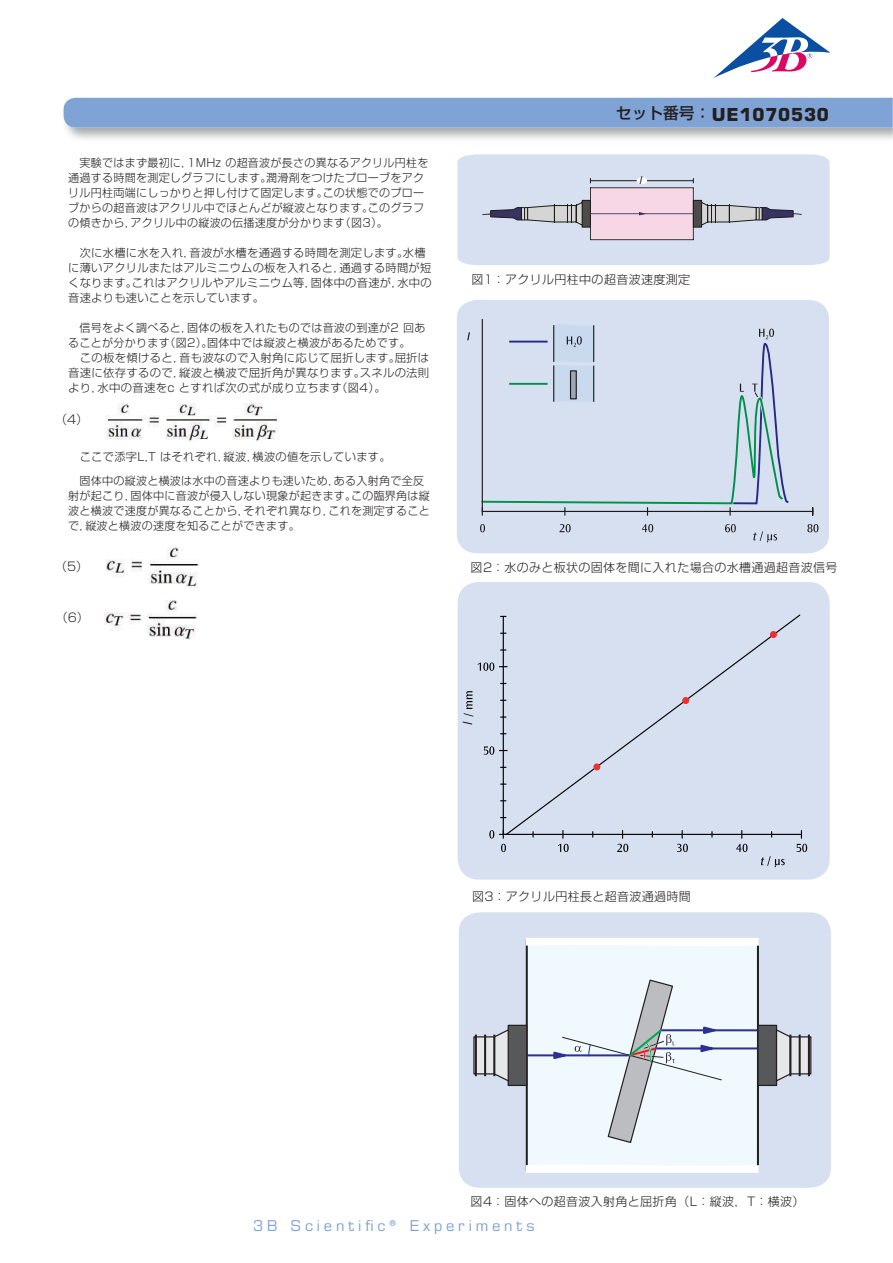
<style>
.page{position:relative;width:893px;height:1263px;background:#fff}
.page>*{position:absolute;margin:0;border:0;box-sizing:border-box;transform-origin:0 0}
.t1{font:700 18px "Eurostile LT Pro";letter-spacing:.05em;color:#231f20}
.t2{font:15px "Eurostile LT Pro";letter-spacing:.25em;color:#80a3d5}
.t3{font:300 12px "Shin Go Pro";letter-spacing:.03em;color:#231f20}
.t4{font:italic 12px "Verdana";color:#231f20}
.t5{font:300 11.25px/15px "Shin Go Pro";letter-spacing:.025em;color:#231f20}
.t6{font:italic 10.35px "Verdana";color:#231f20}
.s1{font-family:"Shin Go Pro";font-weight:500;font-size:15.75px}
</style>
<div class="page">
<svg style="left:713px;top:18px;width:117px;height:60px"></svg>
<div style="left:458px;top:582px;width:372px;height:298px;background:#d6e0f1;border-radius:21px"></div>
<div style="left:64px;top:98px;width:829px;height:30px;background:#80a3d5"></div>
<div style="left:457px;top:300px;width:372px;height:253px;background:#d6e0f1"></div>
<div style="left:459px;top:912px;width:372px;height:276px;background:#d6e0f1;border-radius:20px"></div>
<img style="left:106px;top:403px;width:172px;height:38px">
<img style="left:107px;top:548px;width:91px;height:40px">
<img style="left:104px;top:601px;width:92px;height:39px">
<hr style="left:482px;top:511px;width:331px;height:1px;background:#231f20">
<svg style="left:807px;top:524px;width:11px;height:8px"></svg>
<svg style="left:725px;top:524px;width:11px;height:8px"></svg>
<svg style="left:753px;top:531px;width:24px;height:11px"></svg>
<svg style="left:467px;top:332px;width:3px;height:8px"></svg>
<svg style="left:642px;top:524px;width:11px;height:8px"></svg>
<svg style="left:559px;top:524px;width:12px;height:8px"></svg>
<svg style="left:480px;top:524px;width:5px;height:8px"></svg>
<hr style="left:482px;top:319px;width:1px;height:192px;background:#231f20">
<svg style="left:480px;top:320px;width:310px;height:195px;background:#ccd9e9"></svg>
<div style="left:527px;top:940px;width:231px;height:231px;background:#f0f9fd"></div>
<div style="left:526px;top:939px;width:233px;height:233px;border:2px solid #231f20"></div>
<hr style="left:656px;top:1047px;width:102px;height:2px;background:#2e3092">
<hr style="left:527px;top:1054px;width:103px;height:2px;background:#2e3092">
<hr style="left:661px;top:1029px;width:97px;height:2px;background:#2e3092">
<div style="left:508px;top:1025px;width:19px;height:60px;background:#57585a"></div>
<div style="left:508px;top:1025px;width:19px;height:61px;border:1px solid #231f20"></div>
<svg style="left:493px;top:1028px;width:16px;height:55px"></svg>
<div style="left:474px;top:1037px;width:20px;height:37px;background:#e6e7e9"></div>
<div style="left:473px;top:1036px;width:22px;height:38px;border:1px solid #231f20"></div>
<hr style="left:493px;top:1034px;width:2px;height:42px;background:#231f20">
<hr style="left:484px;top:1034px;width:2px;height:42px;background:#231f20">
<hr style="left:475px;top:1034px;width:2px;height:42px;background:#231f20">
<div style="left:758px;top:1025px;width:18px;height:60px;background:#57585a"></div>
<div style="left:757px;top:1025px;width:20px;height:61px;border:1px solid #231f20"></div>
<svg style="left:775px;top:1028px;width:17px;height:55px"></svg>
<div style="left:790px;top:1037px;width:21px;height:37px;background:#e6e7e9"></div>
<div style="left:790px;top:1036px;width:21px;height:38px;border:1px solid #231f20"></div>
<hr style="left:789px;top:1034px;width:2px;height:42px;background:#231f20">
<hr style="left:799px;top:1034px;width:2px;height:42px;background:#231f20">
<hr style="left:808px;top:1034px;width:2px;height:42px;background:#231f20">
<svg style="left:526px;top:938px;width:233px;height:10px"></svg>
<svg style="left:526px;top:1163px;width:233px;height:10px"></svg>
<svg style="left:552px;top:979px;width:171px;height:164px"></svg>
<svg style="left:458px;top:154px;width:372px;height:111px;background:#d2d6e5"></svg>
<svg style="left:796px;top:844px;width:11px;height:8px"></svg>
<svg style="left:736px;top:844px;width:11px;height:8px"></svg>
<svg style="left:761px;top:856px;width:24px;height:11px"></svg>
<svg style="left:464px;top:691px;width:9px;height:26px"></svg>
<svg style="left:677px;top:844px;width:11px;height:8px"></svg>
<svg style="left:617px;top:844px;width:11px;height:8px"></svg>
<svg style="left:558px;top:844px;width:11px;height:8px"></svg>
<svg style="left:501px;top:844px;width:5px;height:8px"></svg>
<svg style="left:484px;top:746px;width:21px;height:9px"></svg>
<svg style="left:478px;top:662px;width:27px;height:9px"></svg>
<hr style="left:503px;top:616px;width:1px;height:218px;background:#000">
<svg style="left:505px;top:614px;width:296px;height:222px"></svg>
<svg style="left:594px;top:764px;width:6px;height:6px"></svg>
<div style="left:593px;top:763px;width:7px;height:7px;border:1px solid #ee2f2a;border-radius:50%"></div>
<div style="left:682px;top:697px;width:7px;height:7px;border:1px solid #ee2f2a;border-radius:50%"></div>
<div style="left:770px;top:631px;width:7px;height:7px;border:1px solid #ee2f2a;border-radius:50%"></div>
<svg style="left:489px;top:830px;width:18px;height:8px"></svg>
<p class="t5" style="left:68px;top:154px;width:362px">　実験ではまず最初に，1MHz の超音波が長さの異なるアクリル円柱を通過する時間を測定しグラフにします。潤滑剤をつけたプローブをアクリル円柱両端にしっかりと押し付けて固定します。この状態でのプローブからの超音波はアクリル中でほとんどが縦波となります。このグラフの傾きから，アクリル中の縦波の伝播速度が分かります（図3）。</p>
<p class="t5" style="left:68px;top:244px;width:365px">　次に水槽に水を入れ，音波が水槽を通過する時間を測定します。水槽に薄いアクリルまたはアルミニウムの板を入れると，通過する時間が短くなります。これはアクリルやアルミニウム等，固体中の音速が，水中の音速よりも速いことを示しています。</p>
<p class="t5" style="left:68px;top:319px;width:363px">　信号をよく調べると，固体の板を入れたものでは音波の到達が2 回あることが分かります（図2）。固体中では縦波と横波があるためです。<br>　この板を傾けると，音も波なので入射角に応じて屈折します。屈折は音速に依存するので，縦波と横波で屈折角が異なります。スネルの法則より，水中の音速をc とすれば次の式が成り立ちます（図4）。</p>
<p class="t3" style="left:55px;top:409px;width:35px">（4）</p>
<p class="t5" style="left:68px;top:444px;width:357px;line-height:24px">　ここで添字L,T はそれぞれ，縦波，横波の値を示しています。<br>　固体中の縦波と横波は水中の音速よりも速いため，ある入射角で全反</p>
<p class="t5" style="left:68px;top:487px;width:363px;text-align:justify">射が起こり，固体中に音波が侵入しない現象が起きます。この臨界角は縦波と横波で速度が異なることから，それぞれ異なり，これを測定することで，縦波と横波の速度を知ることができます。</p>
<p class="t3" style="left:55px;top:557px;width:35px">（5）</p>
<p class="t3" style="left:56px;top:608px;width:35px">（6）</p>
<p class="t1" style="left:616px;top:103px;width:215px"><span class="s1">セット番号：</span>UE1070530</p>
<p class="t6" style="left:640px;top:174px;width:4px">l</p>
<p class="t3" style="left:471px;top:270px;width:220px">図1：アクリル円柱中の超音波速度測定</p>
<p class="t3" style="left:471px;top:558px;width:368px">図2：水のみと板状の固体を間に入れた場合の水槽通過超音波信号</p>
<p class="t4" style="left:460px;top:725px;width:5px;rotate:-90deg">l</p>
<p class="t3" style="left:472px;top:886px;width:220px">図3：アクリル円柱長と超音波通過時間</p>
<p class="t3" style="left:471px;top:1191px;width:335px">図4：固体への超音波入射角と屈折角（L：縦波，T：横波）</p>
<p class="t2" style="left:253px;top:1216px;width:283px">3B Scientific® Experiments</p>
</div>
